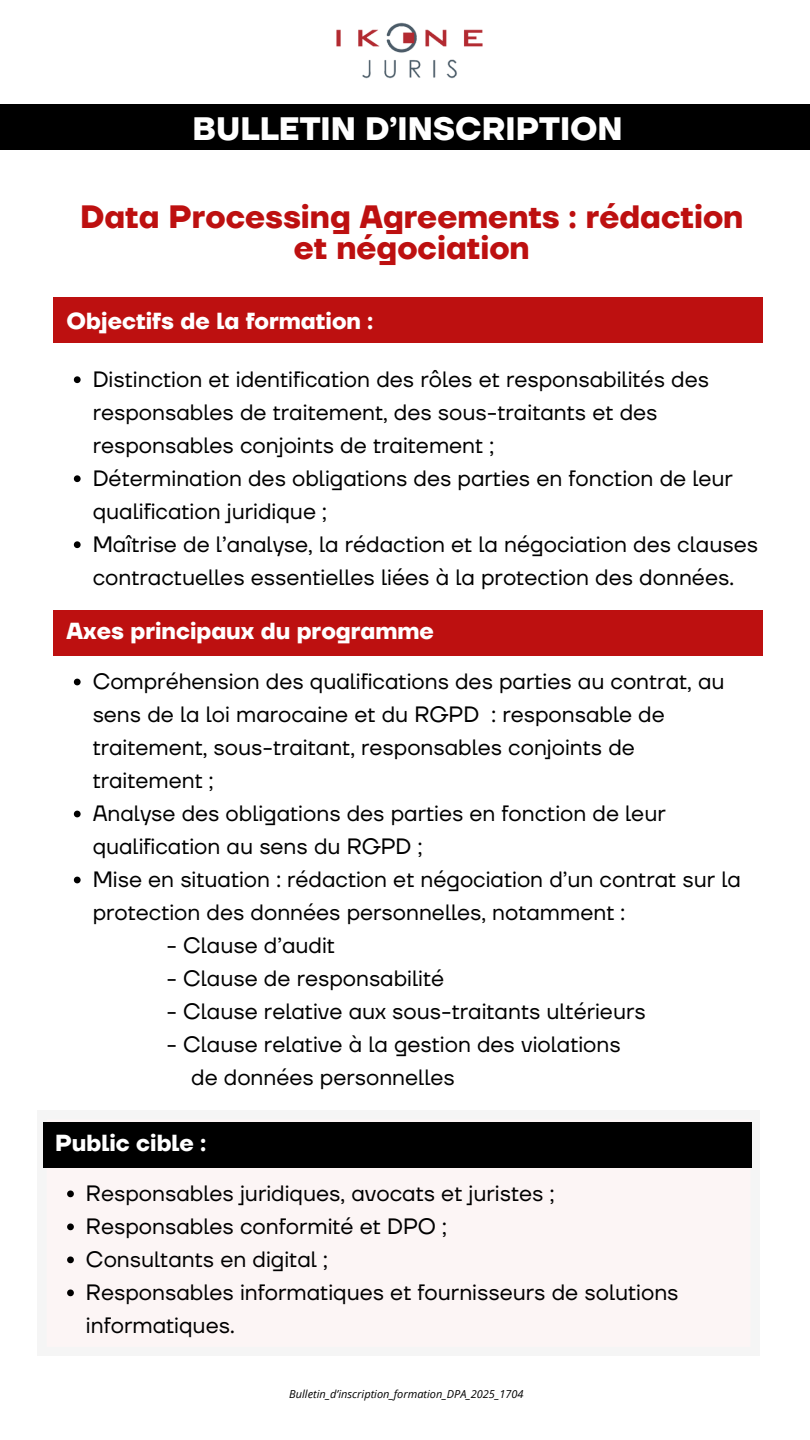
<style>
.page{position:relative;width:810px;height:1440px;background:#fff}
.page>*{position:absolute;margin:0;border:0;box-sizing:border-box;transform-origin:0 0}
.t1{font:700 32.3px "TT Firs Neue";color:#fff}
.t2{font:700 32.2px/31.5px "TT Firs Neue";color:#bd1010;text-align:center}
.t3{font:700 23.1px "TT Firs Neue";color:#fff}
.t4{font:22.1px/33px "TT Firs Neue";color:#000}
.t5{font:italic 11px "Open Sans";color:#000}
</style>
<div class="page">
<img style="left:336px;top:22px;width:147px;height:57px">
<div style="left:0;top:105px;width:810px;height:45px;background:#000"></div>
<div style="left:43px;top:1122px;width:709px;height:175px;background:#fcf5f5"></div>
<div style="left:43px;top:1123px;width:708px;height:45px;background:#000"></div>
<div style="left:53px;top:298px;width:710px;height:45px;background:#bd1010"></div>
<svg style="left:74px;top:376px;width:7px;height:7px"></svg>
<svg style="left:74px;top:475px;width:7px;height:7px"></svg>
<svg style="left:74px;top:541px;width:7px;height:7px"></svg>
<svg style="left:67px;top:1190px;width:7px;height:7px"></svg>
<svg style="left:67px;top:1223px;width:7px;height:7px"></svg>
<svg style="left:67px;top:1256px;width:7px;height:7px"></svg>
<svg style="left:67px;top:1289px;width:7px;height:7px"></svg>
<div style="left:53px;top:611px;width:710px;height:45px;background:#bd1010"></div>
<svg style="left:74px;top:679px;width:7px;height:6px"></svg>
<svg style="left:74px;top:811px;width:7px;height:6px"></svg>
<svg style="left:74px;top:877px;width:7px;height:6px"></svg>
<p class="t1" style="left:193px;top:109px;width:432px">BULLETIN D’INSCRIPTION</p>
<p class="t2" style="left:80px;top:202px;width:665px">Data Processing Agreements : rédaction et négociation</p>
<h3 class="t3" style="left:67px;top:307px;width:308px">Objectifs de la formation :</h3>
<p class="t4" style="left:93px;top:364px;width:618px">Distinction et identification des rôles et responsabilités des responsables de traitement, des sous-traitants et des responsables conjoints de traitement ;</p>
<h1 class="t4" style="left:93px;top:463px;width:642px">Détermination des obligations des parties en fonction de leur qualification juridique ;</h1>
<h2 class="t4" style="left:93px;top:529px;width:667px">Maîtrise de l’analyse, la rédaction et la négociation des clauses contractuelles essentielles liées à la protection des données.</h2>
<p class="t3" style="left:67px;top:617px;width:369px">Axes principaux du programme</p>
<h4 class="t4" style="left:93px;top:666px;width:633px">Compréhension des qualifications des parties au contrat, au sens de la loi marocaine et du RGPD : responsable de traitement, sous-traitant, responsables conjoints de traitement ;</h4>
<h3 class="t4" style="left:93px;top:798px;width:575px">Analyse des obligations des parties en fonction de leur qualification au sens du RGPD ;</h3>
<p class="t4" style="left:93px;top:864px;width:650px">Mise en situation : rédaction et négociation d’un contrat sur la protection des données personnelles, notamment :</p>
<p class="t4" style="left:166px;top:930px;width:170px">- Clause d’audit</p>
<p class="t4" style="left:166px;top:963px;width:279px">- Clause de responsabilité</p>
<p class="t4" style="left:166px;top:996px;width:481px">- Clause relative aux sous-traitants ultérieurs</p>
<p class="t4" style="left:191px;top:1029px;width:431px;text-indent:-25px">- Clause relative à la gestion des violations de données personnelles</p>
<p class="t3" style="left:55px;top:1129px;width:153px">Public cible :</p>
<p class="t4" style="left:86px;top:1178px;width:470px">Responsables juridiques, avocats et juristes ;</p>
<p class="t4" style="left:86px;top:1211px;width:362px">Responsables conformité et DPO ;</p>
<h3 class="t4" style="left:86px;top:1244px;width:243px">Consultants en digital ;</h3>
<p class="t4" style="left:86px;top:1277px;width:594px">Responsables informatiques et fournisseurs de solutions informatiques.</p>
<p class="t5" style="left:289px;top:1386px;width:236px">Bulletin_d’inscription_formation_DPA_2025_1704</p>
</div>
